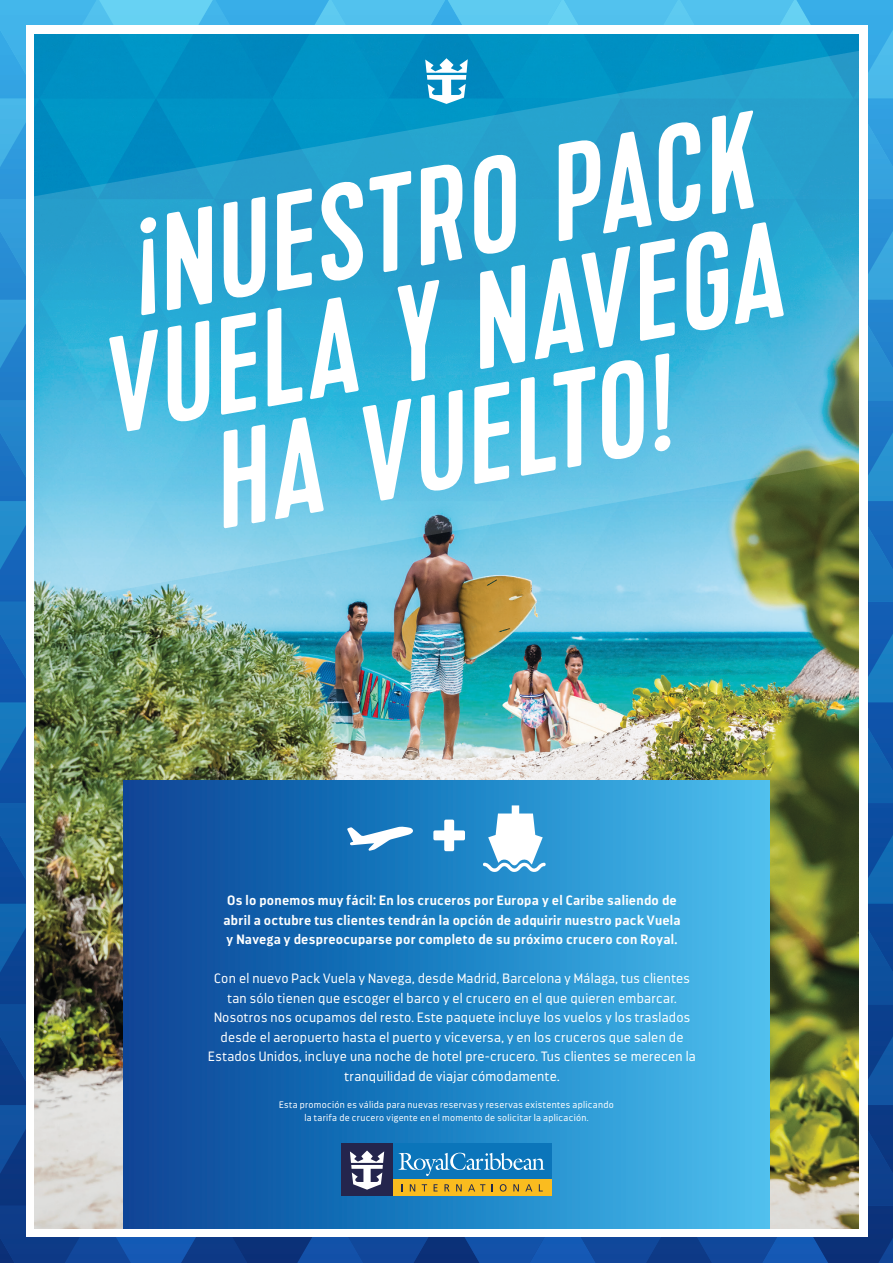
<style>
.page{position:relative;width:893px;height:1263px;background:#fff}
.page>*{position:absolute;margin:0;border:0;box-sizing:border-box;transform-origin:0 0}
.t1{font:italic 136.35px/112.2px "Kapra";color:#fff;text-align:center}
.t2{font:300 13.5px/19.5px "Darwin";letter-spacing:.02em;color:#fff;text-align:center}
.t3{font:700 13.5px/19.5px "Darwin";letter-spacing:.02em;color:#fff}
.t4{font:300 9.45px/13.6px "Darwin";letter-spacing:.035em;color:#fff;text-align:center}
</style>
<div class="page">
<img style="left:0;top:0;width:893px;height:1263px">
<p class="t1" style="left:70px;top:227px;width:691px;rotate:-10deg">¡NUESTRO PACK<br>VUELA Y NAVEGA<br>HA VUELTO!</p>
<p class="t3" style="left:224px;top:891px;width:459px">Os lo ponemos muy fácil: En los cruceros por Europa y el Caribe saliendo de abril a octubre tus clientes tendrán la opción de adquirir nuestro pack Vuela y Navega y despreocuparse por completo de su próximo crucero con Royal.</p>
<p class="t2" style="left:208px;top:969px;width:489px">Con el nuevo Pack Vuela y Navega, desde Madrid, Barcelona y Málaga, tus clientes tan sólo tienen que escoger el barco y el crucero en el que quieren embarcar.<br>Nosotros nos ocupamos del resto. Este paquete incluye los vuelos y los traslados desde el aeropuerto hasta el puerto y viceversa, y en los cruceros que salen de Estados Unidos, incluye una noche de hotel pre-crucero. Tus clientes se merecen la tranquilidad de viajar cómodamente.</p>
<p class="t4" style="left:279px;top:1097px;width:336px">Esta promoción es válida para nuevas reservas y reservas existentes aplicando la tarifa de crucero vigente en el momento de solicitar la aplicación.</p>
</div>
